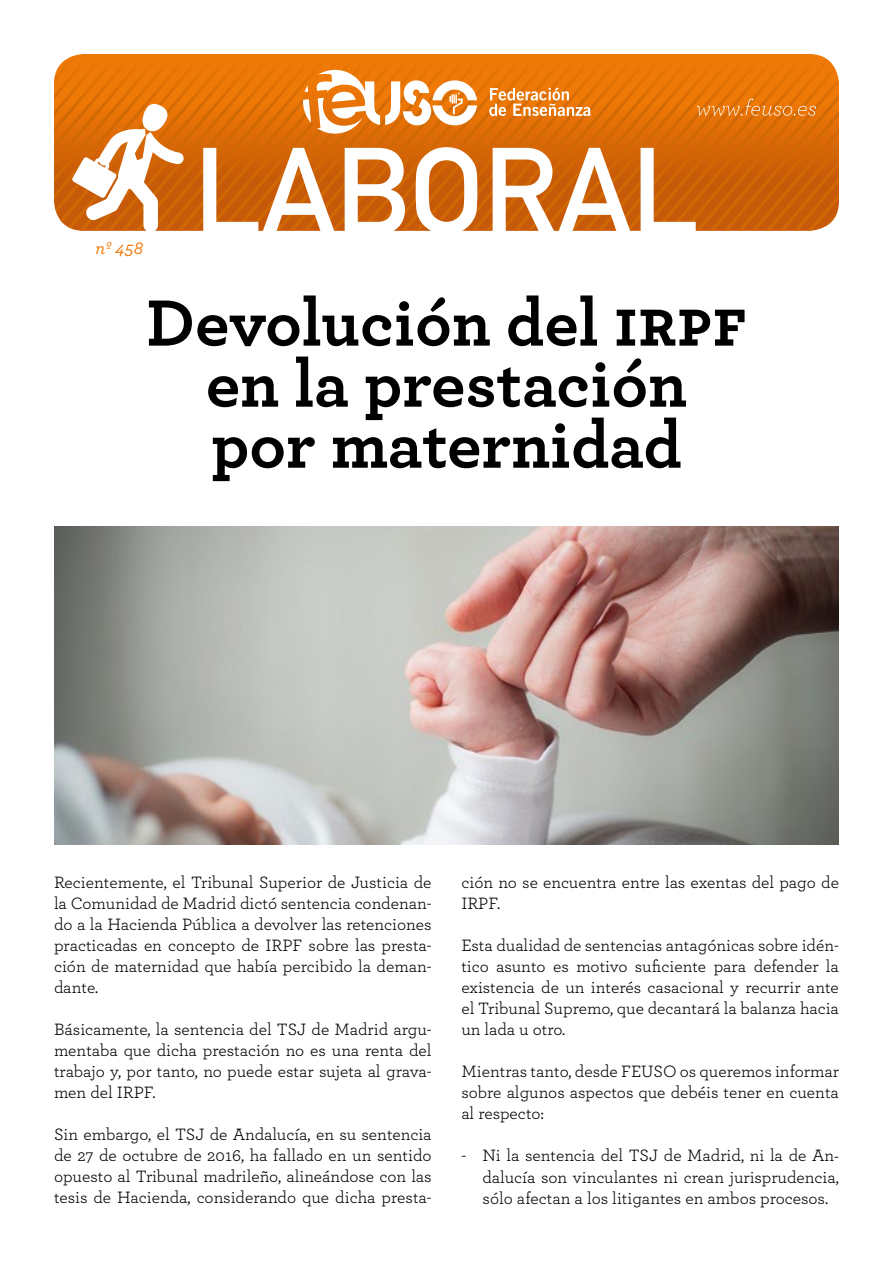
<style>
.page{position:relative;width:893px;height:1263px;background:#fff}
.page>*{position:absolute;margin:0;border:0;box-sizing:border-box;transform-origin:0 0}
.t1{font:700 121.2px "DIN Alternate";color:#fff}
.t2{font:700 68.55px/61.1px "Archer Pro";color:#000;text-align:center}
.t3{font:italic 500 18.15px "Archer Pro";color:#ef7906}
.t4{font:17.25px/21px "Archer Pro";color:#000;text-align:justify}
</style>
<div class="page">
<img style="left:54px;top:526px;width:785px;height:318px">
<svg style="left:54px;top:54px;width:785px;height:177px;background:#db751a"></svg>
<p class="t3" style="left:95px;top:235px;width:49px">nº 458</p>
<h1 class="t1" style="left:194px;top:120px;width:506px">LABORAL</h1>
<h2 class="t2" style="left:146px;top:288px;width:602px">Devolución del irpf en la prestación por maternidad</h2>
<p class="t4" style="left:54px;top:871px;width:379px">Recientemente, el Tribunal Superior de Justicia de la Comunidad de Madrid dictó sentencia condenan&shy;do a la Hacienda Pública a devolver las retenciones practicadas en concepto de IRPF sobre las presta&shy;ción de maternidad que había percibido la deman&shy;dante.</p>
<p class="t4" style="left:54px;top:1018px;width:379px">Básicamente, la sentencia del TSJ de Madrid argu&shy;mentaba que dicha prestación no es una renta del trabajo y, por tanto, no puede estar sujeta al grava&shy;men del IRPF.</p>
<p class="t4" style="left:54px;top:1123px;width:379px">Sin embargo, el TSJ de Andalucía, en su sentencia de 27 de octubre de 2016, ha fallado en un sentido opuesto al Tribunal madrileño, alineándose con las tesis de Hacienda, considerando que dicha presta-</p>
<p class="t4" style="left:461px;top:871px;width:379px">ción no se encuentra entre las exentas del pago de<br>IRPF.</p>
<p class="t4" style="left:461px;top:934px;width:379px">Esta dualidad de sentencias antagónicas sobre idén&shy;tico asunto es motivo suficiente para defender la existencia de un interés casacional y recurrir ante el Tribunal Supremo, que decantará la balanza hacia un lada u otro.</p>
<p class="t4" style="left:461px;top:1060px;width:379px">Mientras tanto, desde FEUSO os queremos informar sobre algunos aspectos que debéis tener en cuenta al respecto:</p>
<p class="t4" style="left:483px;top:1144px;width:358px;text-indent:-21px">- Ni la sentencia del TSJ de Madrid, ni la de An&shy;dalucía son vinculantes ni crean jurisprudencia, sólo afectan a los litigantes en ambos procesos.</p>
</div>
